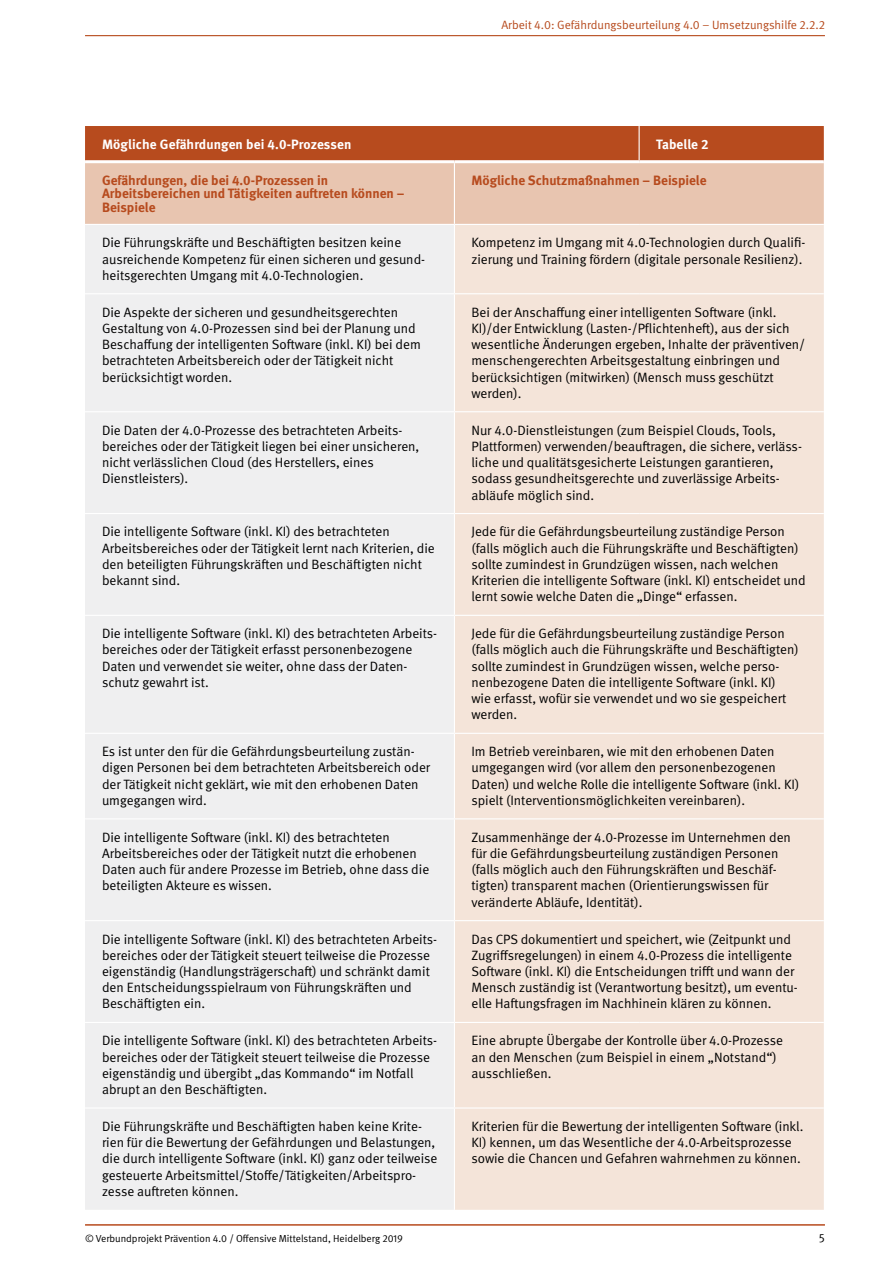
<style>
.page{position:relative;width:893px;height:1263px;background:#fff}
.page>*{position:absolute;margin:0;border:0;box-sizing:border-box;transform-origin:0 0}
.Tab_P{font:13.5px/16.2px "DGUV Meta";color:#000}
.Tab_Head{font:700 13.5px/13.5px "DGUV Meta";color:#b74b1e}
.Tab_Head-2{font:700 13.5px "DGUV Meta";letter-spacing:.01em;color:#fff}
.t1{font:12px "DGUV Meta";color:#b74b1e}
.t2{font:12px "DGUV Meta";color:#000}
.t3{font:10.2px "DGUV Meta";color:#000}
</style>
<div class="page">
<hr style="left:85px;top:35px;width:740px;height:1px;background:#b74b1e">
<hr style="left:85px;top:1224px;width:740px;height:2px;background:#b74b1e">
<div style="left:85px;top:126px;width:739px;height:34px;background:#b74b1e"></div>
<div style="left:85px;top:163px;width:739px;height:61px;background:#e8c5b0"></div>
<div style="left:85px;top:225px;width:369px;height:985px;background:#efeff0"></div>
<div style="left:455px;top:225px;width:369px;height:985px;background:#f4e4d9"></div>
<hr style="left:454px;top:163px;width:1px;height:61px;background:#fff">
<hr style="left:85px;top:293px;width:369px;height:1px;background:#fff">
<hr style="left:454px;top:293px;width:185px;height:1px;background:#fff">
<hr style="left:639px;top:293px;width:185px;height:1px;background:#fff">
<hr style="left:85px;top:411px;width:369px;height:1px;background:#fff">
<hr style="left:454px;top:411px;width:185px;height:1px;background:#fff">
<hr style="left:639px;top:411px;width:185px;height:1px;background:#fff">
<hr style="left:85px;top:513px;width:369px;height:1px;background:#fff">
<hr style="left:454px;top:513px;width:185px;height:1px;background:#fff">
<hr style="left:639px;top:513px;width:185px;height:1px;background:#fff">
<hr style="left:85px;top:615px;width:369px;height:1px;background:#fff">
<hr style="left:454px;top:615px;width:185px;height:1px;background:#fff">
<hr style="left:639px;top:615px;width:185px;height:1px;background:#fff">
<hr style="left:85px;top:733px;width:369px;height:1px;background:#fff">
<hr style="left:454px;top:733px;width:185px;height:1px;background:#fff">
<hr style="left:639px;top:733px;width:185px;height:1px;background:#fff">
<hr style="left:85px;top:818px;width:369px;height:1px;background:#fff">
<hr style="left:454px;top:818px;width:185px;height:1px;background:#fff">
<hr style="left:639px;top:818px;width:185px;height:1px;background:#fff">
<hr style="left:85px;top:920px;width:369px;height:1px;background:#fff">
<hr style="left:454px;top:920px;width:185px;height:1px;background:#fff">
<hr style="left:639px;top:920px;width:185px;height:1px;background:#fff">
<hr style="left:85px;top:1022px;width:369px;height:1px;background:#fff">
<hr style="left:454px;top:1022px;width:185px;height:1px;background:#fff">
<hr style="left:639px;top:1022px;width:185px;height:1px;background:#fff">
<hr style="left:85px;top:1107px;width:369px;height:1px;background:#fff">
<hr style="left:454px;top:1107px;width:185px;height:1px;background:#fff">
<hr style="left:639px;top:1107px;width:185px;height:1px;background:#fff">
<hr style="left:639px;top:126px;width:1px;height:34px;background:#fff">
<p class="t1" style="left:501px;top:18px;width:325px">Arbeit 4.0: Gefährdungsbeurteilung 4.0 – Umsetzungshilfe 2.2.2</p>
<h2 class="Tab_Head-2" style="left:102px;top:136px;width:251px">Mögliche Gefährdungen bei 4.0-Prozessen</h2>
<h2 class="Tab_Head-2" style="left:656px;top:136px;width:54px">Tabelle 2</h2>
<h2 class="Tab_Head" style="left:102px;top:174px;width:304px">Gefährdungen, die bei 4.0-Prozessen in<br>Arbeitsbereichen und Tätigkeiten auftreten können –<br>Beispiele</h2>
<h2 class="Tab_Head" style="left:471px;top:174px;width:237px">Mögliche Schutzmaßnahmen – Beispiele</h2>
<p class="Tab_P" style="left:102px;top:235px;width:325px">Die Führungskräfte und Beschäftigten besitzen keine ausreichende Kompetenz für einen sicheren und gesund&shy;heitsgerechten Umgang mit 4.0-Technologien.</p>
<p class="Tab_P" style="left:471px;top:235px;width:335px">Kompetenz im Umgang mit 4.0-Technologien durch Qualifi&shy;zierung und Training fördern (digitale personale Resilienz).</p>
<p class="Tab_P" style="left:102px;top:304px;width:320px">Die Aspekte der sicheren und gesundheitsgerechten Gestaltung von 4.0-Prozessen sind bei der Planung und Beschaffung der intelligenten Software (inkl. KI) bei dem betrachteten Arbeitsbereich oder der Tätigkeit nicht berücksichtigt worden.</p>
<p class="Tab_P" style="left:471px;top:304px;width:335px">Bei der Anschaffung einer intelligenten Software (inkl.<br>KI)/der Entwicklung (Lasten-/Pflichtenheft), aus der sich wesentliche Änderungen ergeben, Inhalte der präventiven/ menschengerechten Arbeitsgestaltung einbringen und berücksichtigen (mitwirken) (Mensch muss geschützt werden).</p>
<p class="Tab_P" style="left:102px;top:422px;width:319px">Die Daten der 4.0-Prozesse des betrachteten Arbeits&shy;bereiches oder der Tätigkeit liegen bei einer unsicheren, nicht verlässlichen Cloud (des Herstellers, eines Dienstleisters).</p>
<p class="Tab_P" style="left:471px;top:422px;width:332px">Nur 4.0-Dienstleistungen (zum Beispiel Clouds, Tools, Plattformen) verwenden/beauftragen, die sichere, verläss&shy;liche und qualitätsgesicherte Leistungen garantieren, sodass gesundheitsgerechte und zuverlässige Arbeits&shy;abläufe möglich sind.</p>
<p class="Tab_P" style="left:102px;top:524px;width:334px">Die intelligente Software (inkl. KI) des betrachteten Arbeitsbereiches oder der Tätigkeit lernt nach Kriterien, die den beteiligten Führungskräften und Beschäftigten nicht bekannt sind.</p>
<p class="Tab_P" style="left:471px;top:524px;width:336px">Jede für die Gefährdungsbeurteilung zuständige Person (falls möglich auch die Führungskräfte und Beschäftigten) sollte zumindest in Grundzügen wissen, nach welchen Kriterien die intelligente Software (inkl. KI) entscheidet und lernt sowie welche Daten die „Dinge“ erfassen.</p>
<p class="Tab_P" style="left:102px;top:626px;width:337px">Die intelligente Software (inkl. KI) des betrachteten Arbeits&shy;bereiches oder der Tätigkeit erfasst personenbezogene Daten und verwendet sie weiter, ohne dass der Daten&shy;schutz gewahrt ist.</p>
<p class="Tab_P" style="left:471px;top:626px;width:329px">Jede für die Gefährdungsbeurteilung zuständige Person (falls möglich auch die Führungskräfte und Beschäftigten) sollte zumindest in Grundzügen wissen, welche perso&shy;nenbezogene Daten die intelligente Software (inkl. KI)<br>wie erfasst, wofür sie verwendet und wo sie gespeichert werden.</p>
<p class="Tab_P" style="left:102px;top:744px;width:330px">Es ist unter den für die Gefährdungsbeurteilung zustän&shy;digen Personen bei dem betrachteten Arbeitsbereich oder der Tätigkeit nicht geklärt, wie mit den erhobenen Daten umgegangen wird.</p>
<p class="Tab_P" style="left:471px;top:744px;width:329px">Im Betrieb vereinbaren, wie mit den erhobenen Daten umgegangen wird (vor allem den personenbezogenen Daten) und welche Rolle die intelligente Software (inkl. KI) spielt (Interventionsmöglichkeiten vereinbaren).</p>
<p class="Tab_P" style="left:102px;top:829px;width:329px">Die intelligente Software (inkl. KI) des betrachteten Arbeitsbereiches oder der Tätigkeit nutzt die erhobenen Daten auch für andere Prozesse im Betrieb, ohne dass die beteiligten Akteure es wissen.</p>
<p class="Tab_P" style="left:471px;top:829px;width:321px">Zusammenhänge der 4.0-Prozesse im Unternehmen den für die Gefährdungsbeurteilung zuständigen Personen (falls möglich auch den Führungskräften und Beschäf&shy;tigten) transparent machen (Orientierungswissen für veränderte Abläufe, Identität).</p>
<p class="Tab_P" style="left:102px;top:931px;width:337px">Die intelligente Software (inkl. KI) des betrachteten Arbeits&shy;bereiches oder der Tätigkeit steuert teilweise die Prozesse eigenständig (Handlungsträgerschaft) und schränkt damit den Entscheidungsspielraum von Führungskräften und Beschäftigten ein.</p>
<p class="Tab_P" style="left:471px;top:931px;width:328px">Das CPS dokumentiert und speichert, wie (Zeitpunkt und Zugriffsregelungen) in einem 4.0-Prozess die intelligente Software (inkl. KI) die Entscheidungen trifft und wann der Mensch zuständig ist (Verantwortung besitzt), um eventu&shy;elle Haftungsfragen im Nachhinein klären zu können.</p>
<p class="Tab_P" style="left:102px;top:1033px;width:337px">Die intelligente Software (inkl. KI) des betrachteten Arbeits&shy;bereiches oder der Tätigkeit steuert teilweise die Prozesse eigenständig und übergibt „das Kommando“ im Notfall abrupt an den Beschäftigten.</p>
<p class="Tab_P" style="left:471px;top:1033px;width:313px">Eine abrupte Übergabe der Kontrolle über 4.0-Prozesse an den Menschen (zum Beispiel in einem „Notstand“) ausschließen.</p>
<p class="Tab_P" style="left:102px;top:1118px;width:337px">Die Führungskräfte und Beschäftigten haben keine Krite&shy;rien für die Bewertung der Gefährdungen und Belastungen, die durch intelligente Software (inkl. KI) ganz oder teilweise gesteuerte Arbeitsmittel/Stoffe/Tätigkeiten/Arbeitspro&shy;zesse auftreten können.</p>
<p class="Tab_P" style="left:471px;top:1118px;width:334px">Kriterien für die Bewertung der intelligenten Software (inkl.<br>KI) kennen, um das Wesentliche der 4.0-Arbeitsprozesse sowie die Chancen und Gefahren wahrnehmen zu können.</p>
<p class="t3" style="left:85px;top:1233px;width:319px">© Verbundprojekt Prävention 4.0 / Offensive Mittelstand, Heidelberg 2019</p>
<p class="t2" style="left:819px;top:1231px;width:7px">5</p>
</div>
